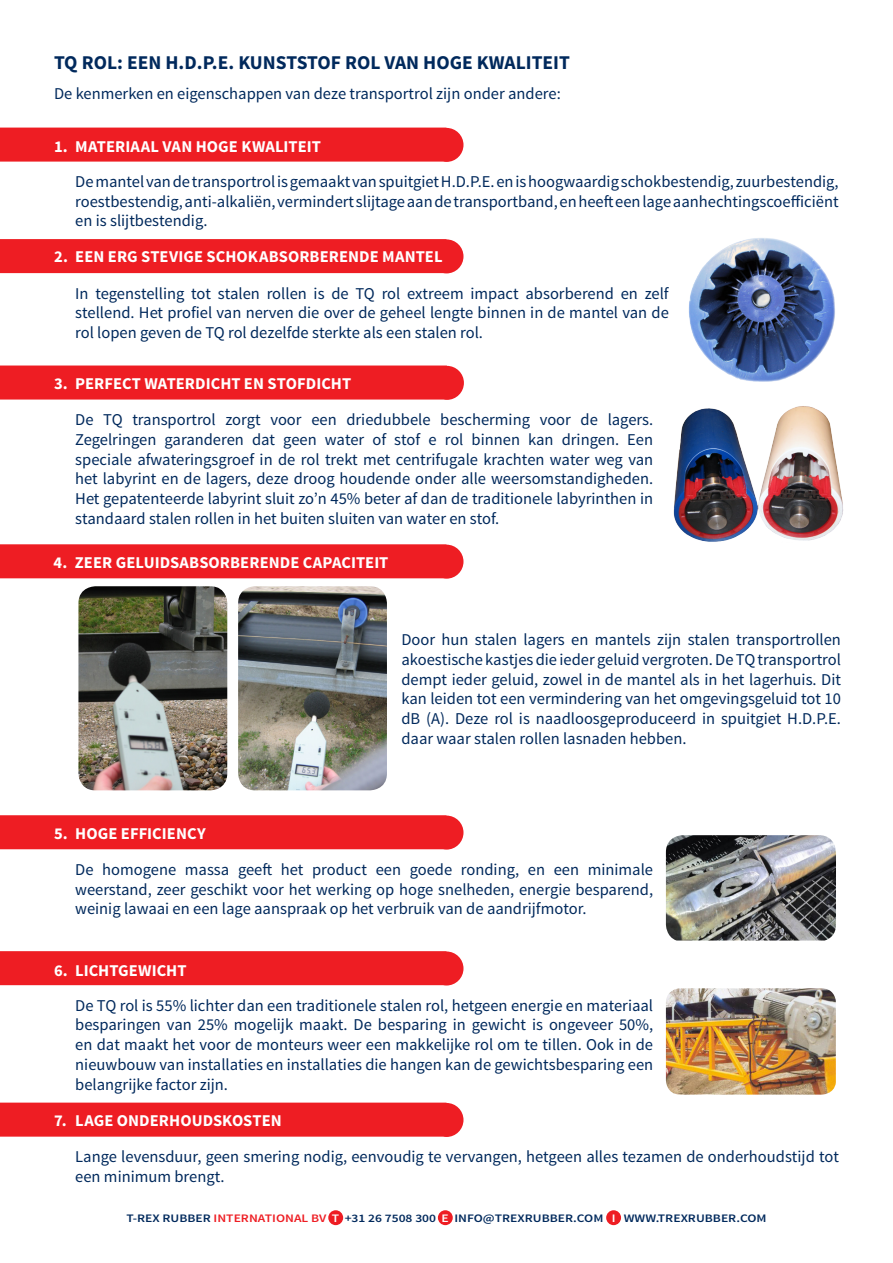
<style>
.page{position:relative;width:893px;height:1263px;background:#fff}
.page>*{position:absolute;margin:0;border:0;box-sizing:border-box;transform-origin:0 0}
.t1{font:700 19.5px "Source Sans Pro";color:#00295c}
.t2{font:16.5px/19.8px "Source Sans Pro";color:#00295c;text-align:justify}
.Titels{font:700 16.5px "Source Sans Pro";letter-spacing:.005em;color:#fff}
.t3{font:600 11.55px "Source Sans Pro";color:#00295c;scale:1.18 1}
.s1{color:#ee1d23}
.s2{color:#fff}
</style>
<div class="page">
<img style="left:238px;top:586px;width:149px;height:204px">
<img style="left:78px;top:586px;width:149px;height:204px">
<img style="left:666px;top:835px;width:170px;height:105px">
<img style="left:666px;top:988px;width:170px;height:106px">
<img style="left:688px;top:238px;width:147px;height:144px">
<img style="left:673px;top:406px;width:170px;height:136px">
<div style="left:328px;top:1210px;width:15px;height:15px;background:#ee1d23;border-radius:50%"></div>
<div style="left:438px;top:1210px;width:15px;height:15px;background:#ee1d23;border-radius:50%"></div>
<div style="left:606px;top:1210px;width:15px;height:15px;background:#ee1d23;border-radius:50%"></div>
<div style="left:0;top:815px;width:463px;height:34px;background:#ee1d23"></div>
<div style="left:0;top:544px;width:463px;height:35px;background:#ee1d23"></div>
<div style="left:0;top:365px;width:464px;height:35px;background:#ee1d23"></div>
<div style="left:0;top:239px;width:463px;height:34px;background:#ee1d23"></div>
<div style="left:0;top:951px;width:463px;height:34px;background:#ee1d23"></div>
<div style="left:0;top:1102px;width:463px;height:35px;background:#ee1d23"></div>
<div style="left:0;top:128px;width:463px;height:34px;background:#ee1d23"></div>
<p class="t1" style="left:54px;top:50px;width:517px">TQ ROL: EEN H.D.P.E. KUNSTSTOF ROL VAN HOGE KWALITEIT</p>
<p class="t2" style="left:54px;top:84px;width:508px">De kenmerken en eigenschappen van deze transportrol zijn onder andere:</p>
<p class="Titels" style="left:54px;top:136px;width:268px">1. MATERIAAL VAN HOGE KWALITEIT</p>
<p class="t2" style="left:75px;top:172px;width:765px">De mantel van de transportrol is gemaakt van spuitgiet H.D.P.E. en is hoogwaardig schokbestendig, zuurbestendig, roestbestendig, anti-alkaliën, vermindert slijtage aan de transportband, en heeft een lage aanhechtingscoefficiënt en is slijtbestendig.</p>
<p class="Titels" style="left:54px;top:246px;width:390px">2. EEN ERG STEVIGE SCHOKABSORBERENDE MANTEL</p>
<p class="t2" style="left:75px;top:283px;width:595px">In tegenstelling tot stalen rollen is de TQ rol extreem impact absorberend en zelf stellend. Het profiel van nerven die over de geheel lengte binnen in de mantel van de rol lopen geven de TQ rol dezelfde sterkte als een stalen rol.</p>
<p class="Titels" style="left:54px;top:373px;width:299px">3. PERFECT WATERDICHT EN STOFDICHT</p>
<p class="t2" style="left:75px;top:410px;width:579px">De TQ transportrol zorgt voor een driedubbele bescherming voor de lagers.<br>Zegelringen garanderen dat geen water of stof e rol binnen kan dringen. Een speciale afwateringsgroef in de rol trekt met centrifugale krachten water weg van het labyrint en de lagers, deze droog houdende onder alle weersomstandigheden.<br>Het gepatenteerde labyrint sluit zo’n 45% beter af dan de traditionele labyrinthen in standaard stalen rollen in het buiten sluiten van water en stof.</p>
<p class="Titels" style="left:54px;top:552px;width:336px">4. ZEER GELUIDSABSORBERENDE CAPACITEIT</p>
<p class="t2" style="left:401px;top:630px;width:441px">Door hun stalen lagers en mantels zijn stalen transportrollen akoestische kastjes die ieder geluid vergroten. De TQ transportrol dempt ieder geluid, zowel in de mantel als in het lagerhuis. Dit kan leiden tot een vermindering van het omgevingsgeluid tot 10 dB (A). Deze rol is naadloosgeproduceerd in spuitgiet H.D.P.E. daar waar stalen rollen lasnaden hebben.</p>
<p class="Titels" style="left:54px;top:822px;width:153px">5. HOGE EFFICIENCY</p>
<p class="t2" style="left:75px;top:860px;width:579px">De homogene massa geeft het product een goede ronding, en een minimale weerstand, zeer geschikt voor het werking op hoge snelheden, energie besparend, weinig lawaai en een lage aanspraak op het verbruik van de aandrijfmotor.</p>
<p class="Titels" style="left:54px;top:959px;width:134px">6. LICHTGEWICHT</p>
<p class="t2" style="left:75px;top:995px;width:579px">De TQ rol is 55% lichter dan een traditionele stalen rol, hetgeen energie en materiaal besparingen van 25% mogelijk maakt. De besparing in gewicht is ongeveer 50%, en dat maakt het voor de monteurs weer een makkelijke rol om te tillen. Ook in de nieuwbouw van installaties en installaties die hangen kan de gewichtsbesparing een belangrijke factor zijn.</p>
<p class="Titels" style="left:54px;top:1110px;width:229px">7. LAGE ONDERHOUDSKOSTEN</p>
<p class="t2" style="left:75px;top:1147px;width:765px">Lange levensduur, geen smering nodig, eenvoudig te vervangen, hetgeen alles tezamen de onderhoudstijd tot een minimum brengt.</p>
<p class="t3" style="left:126px;top:1211px;width:544px">T-REX RUBBER <span class="s1">INTERNATIONAL BV</span> <span class="s2">T</span> +31 26 7508 300 <span class="s2">E</span> INFO@TREXRUBBER.COM <span class="s2">I</span> WWW.TREXRUBBER.COM</p>
</div>
